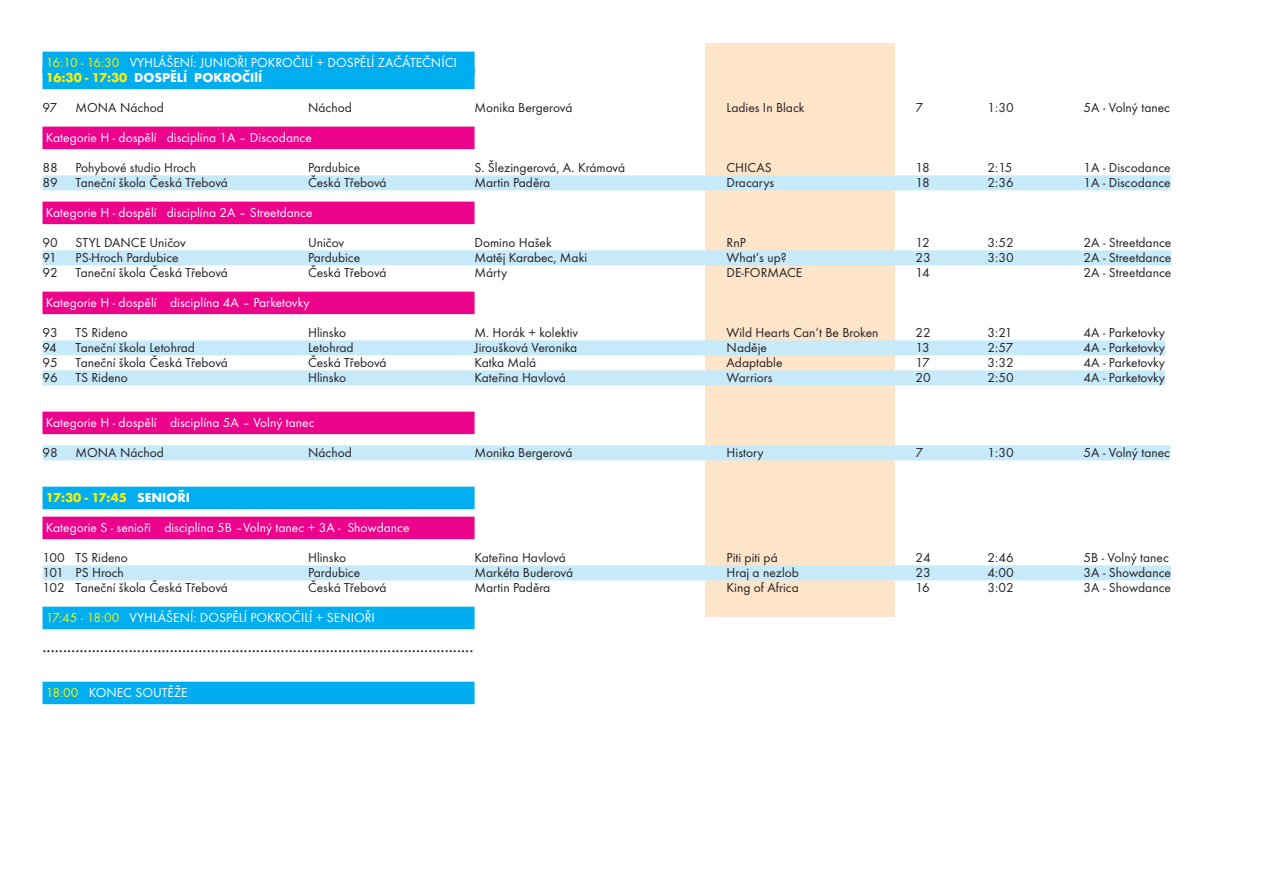
<style>
.page{position:relative;width:1263px;height:893px;background:#fff}
.page>*{position:absolute;margin:0;border:0;box-sizing:border-box;transform-origin:0 0}
.t1{font:18px "Minion Pro";color:#231f20}
.t2{font:13.5px "Futura TOT";color:#231f20}
.t3{font:13.5px "Futura TOT";color:#fff}
.t4{font:700 13.5px "Futura TOT";color:#fff}
.t5{font:700 13.5px "Futura TOT";color:#fff101}
.s1{color:#fff101}
.s2{color:#fff}
</style>
<div class="page">
<div style="left:706px;top:43px;width:189px;height:574px;background:#fee5ca"></div>
<div style="left:43px;top:52px;width:432px;height:22px;background:#00aeef"></div>
<div style="left:43px;top:67px;width:432px;height:22px;background:#00aeef"></div>
<div style="left:43px;top:127px;width:432px;height:22px;background:#ed028c"></div>
<div style="left:43px;top:175px;width:1128px;height:15px;background:#c6eafa"></div>
<div style="left:43px;top:202px;width:432px;height:22px;background:#ed028c"></div>
<div style="left:43px;top:250px;width:1128px;height:15px;background:#c6eafa"></div>
<div style="left:43px;top:292px;width:432px;height:22px;background:#ed028c"></div>
<div style="left:43px;top:340px;width:1122px;height:15px;background:#c6eafa"></div>
<div style="left:43px;top:370px;width:1122px;height:15px;background:#c6eafa"></div>
<div style="left:43px;top:412px;width:432px;height:22px;background:#ed028c"></div>
<div style="left:43px;top:445px;width:1127px;height:15px;background:#c6eafa"></div>
<div style="left:43px;top:487px;width:432px;height:22px;background:#00aeef"></div>
<div style="left:43px;top:517px;width:432px;height:22px;background:#ed028c"></div>
<div style="left:43px;top:565px;width:1128px;height:15px;background:#c6eafa"></div>
<div style="left:43px;top:607px;width:432px;height:22px;background:#00aeef"></div>
<div style="left:43px;top:682px;width:432px;height:22px;background:#00aeef"></div>
<p class="t3" style="left:46px;top:55px;width:412px"><span class="s1">16:10 - 16:30</span> VYHLÁŠENÍ: JUNIOŘI POKROČILÍ + DOSPĚLÍ ZAČÁTEČNÍCI</p>
<p class="t4" style="left:46px;top:69px;width:218px"><span class="s1">16:30 - 17:30</span> DOSPĚLÍ POKROČIlÍ</p>
<p class="t2" style="left:43px;top:100px;width:16px">97</p>
<p class="t2" style="left:76px;top:100px;width:90px">MONA Náchod</p>
<p class="t2" style="left:308px;top:100px;width:45px">Náchod</p>
<p class="t2" style="left:475px;top:100px;width:99px">Monika Bergerová</p>
<p class="t2" style="left:727px;top:100px;width:80px">Ladies In Black</p>
<p class="t2" style="left:916px;top:100px;width:9px">7</p>
<p class="t2" style="left:988px;top:100px;width:28px">1:30</p>
<p class="t2" style="left:1084px;top:100px;width:88px">5A - Volný tanec</p>
<p class="t3" style="left:46px;top:130px;width:267px">Kategorie H - dospělí disciplína 1A – Discodance</p>
<p class="t2" style="left:43px;top:160px;width:17px">88</p>
<p class="t2" style="left:76px;top:160px;width:122px">Pohybové studio Hroch</p>
<p class="t2" style="left:308px;top:160px;width:54px">Pardubice</p>
<p class="t2" style="left:475px;top:160px;width:152px">S. Šlezingerová, A. Krámová</p>
<p class="t2" style="left:727px;top:160px;width:47px">CHICAS</p>
<p class="t2" style="left:916px;top:160px;width:16px">18</p>
<p class="t2" style="left:988px;top:160px;width:26px">2:15</p>
<p class="t2" style="left:1084px;top:160px;width:89px">1A - Discodance</p>
<p class="t2" style="left:43px;top:175px;width:17px">89</p>
<p class="t2" style="left:76px;top:175px;width:154px">Taneční škola Česká Třebová</p>
<p class="t2" style="left:308px;top:175px;width:80px">Česká Třebová</p>
<p class="t2" style="left:475px;top:175px;width:77px">Martin Paděra</p>
<p class="t2" style="left:727px;top:175px;width:49px">Dracarys</p>
<p class="t2" style="left:916px;top:175px;width:16px">18</p>
<p class="t2" style="left:988px;top:175px;width:28px">2:36</p>
<p class="t2" style="left:1084px;top:175px;width:89px">1A - Discodance</p>
<p class="t3" style="left:46px;top:205px;width:268px">Kategorie H - dospělí disciplína 2A – Streetdance</p>
<p class="t2" style="left:43px;top:235px;width:17px">90</p>
<p class="t2" style="left:76px;top:235px;width:112px">STYL DANCE Uničov</p>
<p class="t2" style="left:308px;top:235px;width:38px">Uničov</p>
<p class="t2" style="left:475px;top:235px;width:79px">Domino Hašek</p>
<p class="t2" style="left:727px;top:235px;width:21px">RnP</p>
<p class="t2" style="left:916px;top:235px;width:16px">12</p>
<p class="t2" style="left:988px;top:235px;width:28px">3:52</p>
<p class="t2" style="left:1084px;top:235px;width:89px">2A - Streetdance</p>
<p class="t2" style="left:43px;top:250px;width:16px">91</p>
<p class="t2" style="left:76px;top:250px;width:105px">PS-Hroch Pardubice</p>
<p class="t2" style="left:308px;top:250px;width:54px">Pardubice</p>
<p class="t2" style="left:475px;top:250px;width:114px">Matěj Karabec, Maki</p>
<p class="t2" style="left:727px;top:250px;width:62px">What‘s up?</p>
<p class="t2" style="left:916px;top:250px;width:17px">23</p>
<p class="t2" style="left:988px;top:250px;width:28px">3:30</p>
<p class="t2" style="left:1084px;top:250px;width:89px">2A - Streetdance</p>
<p class="t2" style="left:43px;top:265px;width:17px">92</p>
<p class="t2" style="left:76px;top:265px;width:154px">Taneční škola Česká Třebová</p>
<p class="t2" style="left:308px;top:265px;width:80px">Česká Třebová</p>
<p class="t2" style="left:475px;top:265px;width:34px">Márty</p>
<p class="t2" style="left:727px;top:265px;width:77px">DE-FORMACE</p>
<p class="t2" style="left:916px;top:265px;width:16px">14</p>
<p class="t2" style="left:1084px;top:265px;width:89px">2A - Streetdance</p>
<p class="t3" style="left:46px;top:295px;width:265px">Kategorie H - dospělí disciplína 4A – Parketovky</p>
<p class="t2" style="left:43px;top:325px;width:17px">93</p>
<p class="t2" style="left:76px;top:325px;width:54px">TS Rideno</p>
<p class="t2" style="left:308px;top:325px;width:40px">Hlinsko</p>
<p class="t2" style="left:475px;top:325px;width:105px">M. Horák + kolektiv</p>
<p class="t2" style="left:727px;top:325px;width:153px">Wild Hearts Can‘t Be Broken</p>
<p class="t2" style="left:916px;top:325px;width:17px">22</p>
<p class="t2" style="left:988px;top:325px;width:26px">3:21</p>
<p class="t2" style="left:1084px;top:325px;width:83px">4A - Parketovky</p>
<p class="t2" style="left:43px;top:340px;width:16px">94</p>
<p class="t2" style="left:76px;top:340px;width:121px">Taneční škola Letohrad</p>
<p class="t2" style="left:308px;top:340px;width:47px">Letohrad</p>
<p class="t2" style="left:475px;top:340px;width:104px">Jiroušková Veronika</p>
<p class="t2" style="left:727px;top:340px;width:42px">Naděje</p>
<p class="t2" style="left:916px;top:340px;width:16px">13</p>
<p class="t2" style="left:988px;top:340px;width:27px">2:57</p>
<p class="t2" style="left:1084px;top:340px;width:83px">4A - Parketovky</p>
<p class="t2" style="left:43px;top:355px;width:17px">95</p>
<p class="t2" style="left:76px;top:355px;width:154px">Taneční škola Česká Třebová</p>
<p class="t2" style="left:308px;top:355px;width:80px">Česká Třebová</p>
<p class="t2" style="left:475px;top:355px;width:63px">Katka Malá</p>
<p class="t2" style="left:727px;top:355px;width:57px">Adaptable</p>
<p class="t2" style="left:916px;top:355px;width:16px">17</p>
<p class="t2" style="left:988px;top:355px;width:28px">3:32</p>
<p class="t2" style="left:1084px;top:355px;width:83px">4A - Parketovky</p>
<p class="t2" style="left:43px;top:370px;width:17px">96</p>
<p class="t2" style="left:76px;top:370px;width:54px">TS Rideno</p>
<p class="t2" style="left:308px;top:370px;width:40px">Hlinsko</p>
<p class="t2" style="left:475px;top:370px;width:93px">Kateřina Havlová</p>
<p class="t2" style="left:727px;top:370px;width:47px">Warriors</p>
<p class="t2" style="left:916px;top:370px;width:17px">20</p>
<p class="t2" style="left:988px;top:370px;width:28px">2:50</p>
<p class="t2" style="left:1084px;top:370px;width:83px">4A - Parketovky</p>
<p class="t3" style="left:46px;top:415px;width:270px">Kategorie H - dospělí disciplína 5A – Volný tanec</p>
<p class="t2" style="left:43px;top:445px;width:17px">98</p>
<p class="t2" style="left:76px;top:445px;width:90px">MONA Náchod</p>
<p class="t2" style="left:308px;top:445px;width:45px">Náchod</p>
<p class="t2" style="left:475px;top:445px;width:99px">Monika Bergerová</p>
<p class="t2" style="left:727px;top:445px;width:39px">History</p>
<p class="t2" style="left:916px;top:445px;width:9px">7</p>
<p class="t2" style="left:988px;top:445px;width:28px">1:30</p>
<p class="t2" style="left:1084px;top:445px;width:88px">5A - Volný tanec</p>
<p class="t5" style="left:46px;top:489px;width:146px">17:30 - 17:45 <span class="s2">SENIOŘI</span></p>
<p class="t3" style="left:46px;top:520px;width:365px">Kategorie S - senioři disciplína 5B –Volný tanec + 3A - Showdance</p>
<p class="t2" style="left:43px;top:550px;width:87px">100 TS Rideno</p>
<p class="t2" style="left:308px;top:550px;width:40px">Hlinsko</p>
<p class="t2" style="left:475px;top:550px;width:93px">Kateřina Havlová</p>
<p class="t2" style="left:727px;top:550px;width:53px">Piti piti pá</p>
<p class="t2" style="left:916px;top:550px;width:17px">24</p>
<p class="t2" style="left:988px;top:550px;width:28px">2:46</p>
<p class="t2" style="left:1084px;top:550px;width:87px">5B - Volný tanec</p>
<p class="t2" style="left:43px;top:565px;width:83px">101 PS Hroch</p>
<p class="t2" style="left:308px;top:565px;width:54px">Pardubice</p>
<p class="t2" style="left:475px;top:565px;width:100px">Markéta Buderová</p>
<p class="t2" style="left:727px;top:565px;width:74px">Hraj a nezlob</p>
<p class="t2" style="left:916px;top:565px;width:17px">23</p>
<p class="t2" style="left:988px;top:565px;width:28px">4:00</p>
<p class="t2" style="left:1084px;top:565px;width:89px">3A - Showdance</p>
<p class="t2" style="left:43px;top:580px;width:187px">102 Taneční škola Česká Třebová</p>
<p class="t2" style="left:308px;top:580px;width:80px">Česká Třebová</p>
<p class="t2" style="left:475px;top:580px;width:77px">Martin Paděra</p>
<p class="t2" style="left:727px;top:580px;width:74px">King of Africa</p>
<p class="t2" style="left:916px;top:580px;width:16px">16</p>
<p class="t2" style="left:988px;top:580px;width:28px">3:02</p>
<p class="t2" style="left:1084px;top:580px;width:89px">3A - Showdance</p>
<p class="t3" style="left:46px;top:610px;width:331px"><span class="s1">17:45 - 18:00</span> VYHLÁŠENÍ: DOSPĚLÍ POKROČILÍ + SENIOŘI</p>
<p class="t1" style="left:43px;top:635px;width:432px">.........................................................................................................</p>
<p class="t3" style="left:46px;top:685px;width:143px"><span class="s1">18:00</span> KONEC SOUTĚŽE</p>
</div>
